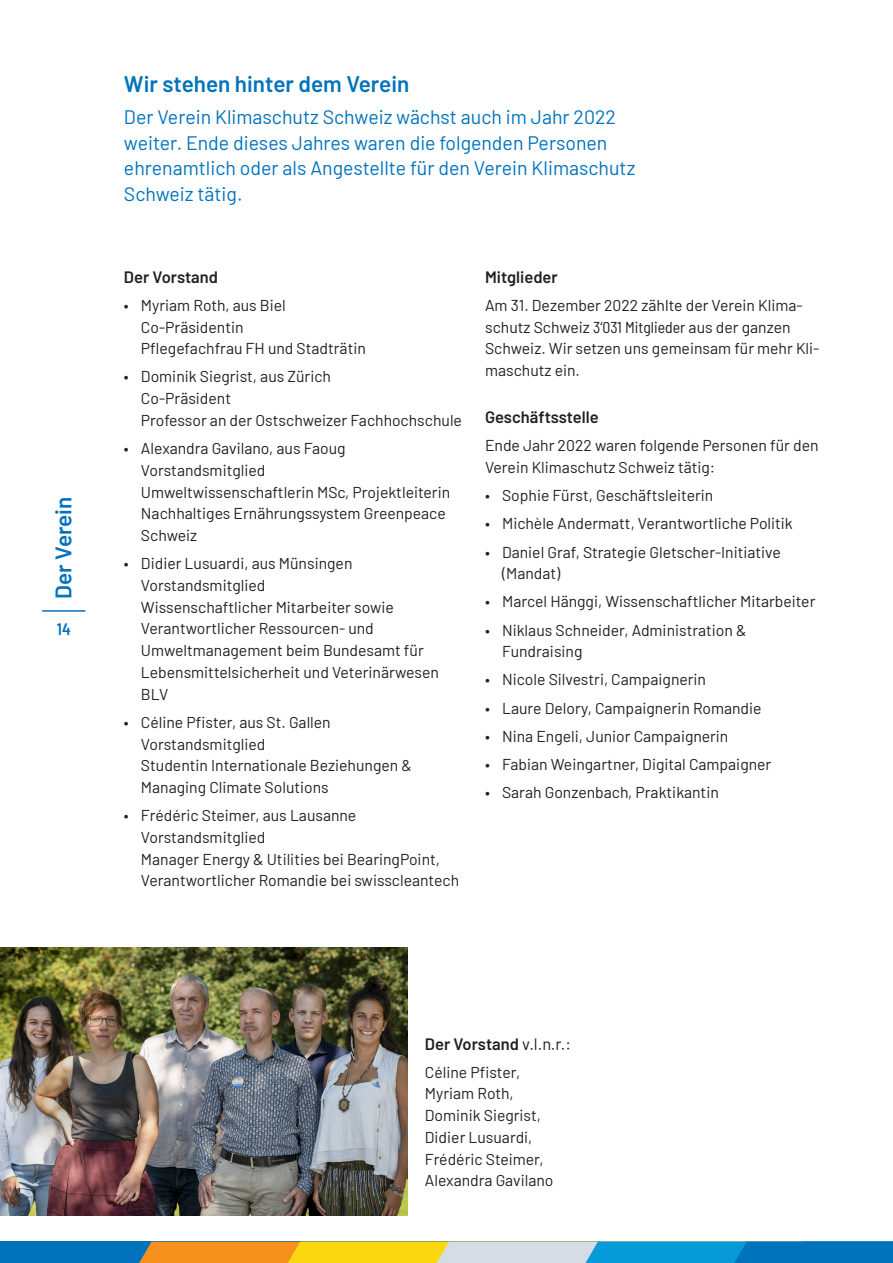
<style>
.page{position:relative;width:893px;height:1263px;background:#fff}
.page>*{position:absolute;margin:0;border:0;box-sizing:border-box;transform-origin:0 0}
.Rubriktitel{font:600 22.5px "Barlow";color:#0073bc}
.Lead{font:19.5px/25.5px "Barlow";color:#0073bc}
.t1{font:600 16.5px "Barlow";color:#231f20}
.t2{font:600 semi-condensed 16.5px "Barlow";color:#0073bc}
.Text{font:15.75px/21.8px "Barlow";color:#231f20}
.s1{font-stretch:semi-condensed}
.s2{font-weight:400}
</style>
<div class="page">
<img style="left:0;top:947px;width:408px;height:268px">
<svg style="left:0;top:1242px;width:893px;height:21px;background:#77a090"></svg>
<hr style="left:42px;top:610px;width:43px;height:2px;background:#0073bc">
<p class="Rubriktitel" style="left:47px;top:599px;width:104px;rotate:-90deg">Der Verein</p>
<p class="t2" style="left:57px;top:617px;width:15px">14</p>
<h1 class="Rubriktitel" style="left:124px;top:68px;width:287px">Wir stehen hinter dem Verein</h1>
<p class="Lead" style="left:124px;top:103px;width:513px">Der Verein Klimaschutz Schweiz wächst auch im Jahr 2022 weiter. Ende dieses Jahres waren die folgenden Personen ehrenamtlich oder als Angestellte für den Verein Klimaschutz Schweiz tätig.</p>
<h2 class="t1" style="left:124px;top:265px;width:96px">Der Vorstand</h2>
<p class="Text" style="left:141px;top:293px;width:226px;text-indent:-17px">• Myriam Roth, aus Biel<br>Co-Präsidentin<br>Pflegefachfrau FH und Stadträtin</p>
<p class="Text" style="left:141px;top:365px;width:323px;text-indent:-17px">• Dominik Siegrist, aus Zürich<br>Co-Präsident<br>Professor an der Ostschweizer Fachhochschule</p>
<p class="Text" style="left:141px;top:436px;width:311px;text-indent:-17px">• Alexandra Gavilano, aus Faoug<br>Vorstandsmitglied<br>Umweltwissenschaftlerin MSc, Projektleiterin<br>Nachhaltiges Ernährungssystem Greenpeace<br>Schweiz</p>
<p class="Text" style="left:141px;top:551px;width:300px;text-indent:-17px">• Didier Lusuardi, aus Münsingen<br>Vorstandsmitglied<br>Wissenschaftlicher Mitarbeiter sowie<br>Verantwortlicher Ressourcen- und<br>Umweltmanagement beim Bundesamt für<br>Lebensmittelsicherheit und Veterinärwesen<br>BLV</p>
<p class="Text" style="left:141px;top:710px;width:272px;text-indent:-17px">• Céline Pfister, aus St. Gallen<br>Vorstandsmitglied<br>Studentin Internationale Beziehungen &amp;<br>Managing Climate Solutions</p>
<p class="Text" style="left:141px;top:803px;width:320px;text-indent:-17px">• Frédéric Steimer, aus Lausanne Vorstandsmitglied<br>Manager Energy &amp; Utilities bei BearingPoint, Verantwortlicher Romandie bei swisscleantech</p>
<h2 class="t1" style="left:485px;top:265px;width:74px">Mitglieder</h2>
<p class="Text" style="left:485px;top:293px;width:336px">Am 31. Dezember 2022 zählte der Verein Klima&shy;schutz Schweiz <span class="s1">3‘031 Mitglieder</span> aus der ganzen Schweiz. Wir setzen uns gemeinsam für mehr Kli&shy;maschutz ein.</p>
<h2 class="t1" style="left:485px;top:405px;width:115px">Geschäftsstelle</h2>
<p class="Text" style="left:485px;top:434px;width:335px">Ende Jahr 2022 waren folgende Personen für den<br>Verein Klimaschutz Schweiz tätig:</p>
<p class="Text" style="left:485px;top:483px;width:230px">• Sophie Fürst, Geschäftsleiterin</p>
<p class="Text" style="left:485px;top:512px;width:309px">• Michèle Andermatt, Verantwortliche Politik</p>
<p class="Text" style="left:502px;top:540px;width:280px;text-indent:-17px">• Daniel Graf, Strategie Gletscher-Initiative (Mandat)</p>
<p class="Text" style="left:485px;top:590px;width:332px">• Marcel Hänggi, Wissenschaftlicher Mitarbeiter</p>
<p class="Text" style="left:502px;top:618px;width:246px;text-indent:-17px">• Niklaus Schneider, Administration &amp;<br>Fundraising</p>
<p class="Text" style="left:485px;top:668px;width:222px">• Nicole Silvestri, Campaignerin</p>
<p class="Text" style="left:485px;top:696px;width:278px">• Laure Delory, Campaignerin Romandie</p>
<p class="Text" style="left:485px;top:724px;width:245px">• Nina Engeli, Junior Campaignerin</p>
<p class="Text" style="left:485px;top:752px;width:288px">• Fabian Weingartner, Digital Campaigner</p>
<p class="Text" style="left:485px;top:780px;width:235px">• Sarah Gonzenbach, Praktikantin</p>
<h2 class="t1" style="left:425px;top:1031px;width:148px">Der Vorstand <span class="s2">v.l.n.r.:</span></h2>
<p class="Text" style="left:425px;top:1060px;width:130px">Céline Pfister,<br>Myriam Roth,<br>Dominik Siegrist,<br>Didier Lusuardi,<br>Frédéric Steimer,<br>Alexandra Gavilano</p>
</div>
